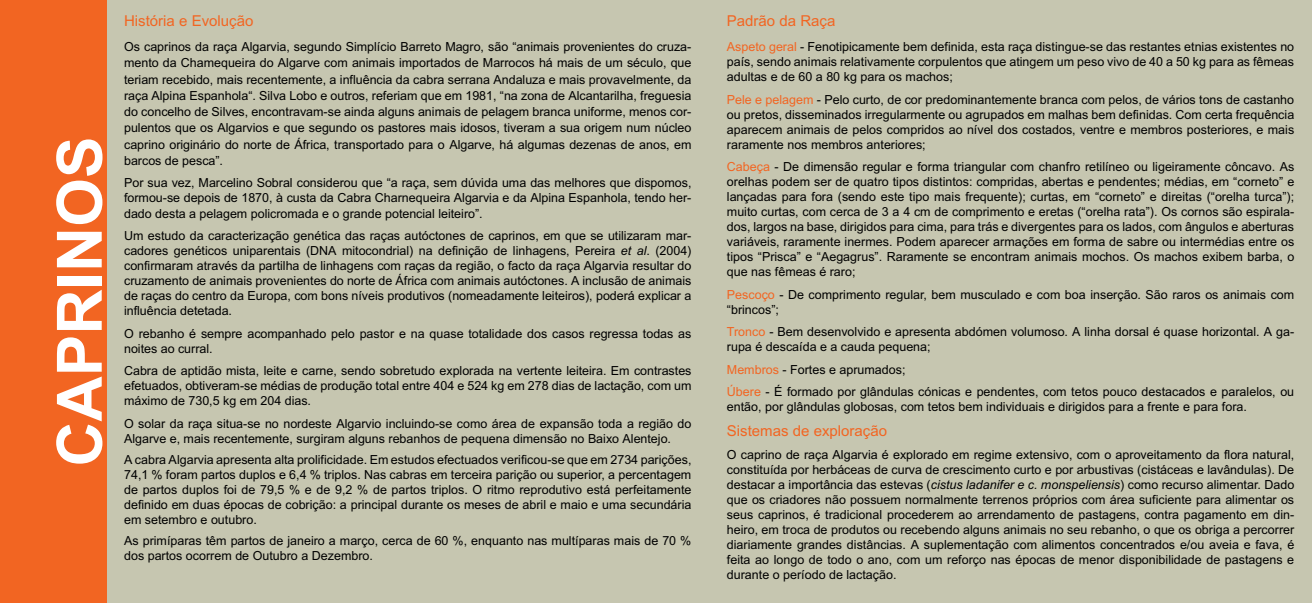
<style>
.page{position:relative;width:1312px;height:603px;background:#fff}
.page>*{position:absolute;margin:0;border:0;box-sizing:border-box;transform-origin:0 0}
.t1{font:700 62.5px "Arial";color:#fff}
.t2{font:15px "Arial";color:#f26522}
.t3{font:12.5px/15px "Arial";color:#000;text-align:justify}
.s1{font-style:italic}
.s2{color:#f26522}
</style>
<div class="page">
<div style="left:101px;top:0;width:1210px;height:602px;background:#c6c6b0"></div>
<div style="left:0;top:0;width:106px;height:602px;background:#f26522"></div>
<h1 class="t1" style="left:45px;top:466px;width:331px;rotate:-90deg">CAPRINOS</h1>
<p class="t2" style="left:124px;top:13px;width:131px">História e Evolução</p>
<p class="t3" style="left:124px;top:39px;width:569px;line-height:16.2px">Os caprinos da raça Algarvia, segundo Simplício Barreto Magro, são “animais provenientes do cruza&shy;mento da Chamequeira do Algarve com animais importados de Marrocos há mais de um século, que teriam recebido, mais recentemente, a influência da cabra serrana Andaluza e mais provavelmente, da raça Alpina Espanhola“. Silva Lobo e outros, referiam que em 1981, “na zona de Alcantarilha, freguesia do concelho de Silves, encontravam-se ainda alguns animais de pelagem branca uniforme, menos cor&shy;pulentos que os Algarvios e que segundo os pastores mais idosos, tiveram a sua origem num núcleo caprino originário do norte de África, transportado para o Algarve, há algumas dezenas de anos, em barcos de pesca”.</p>
<p class="t3" style="left:124px;top:175px;width:568px">Por sua vez, Marcelino Sobral considerou que “a raça, sem dúvida uma das melhores que dispomos, formou-se depois de 1870, à custa da Cabra Charnequeira Algarvia e da Alpina Espanhola, tendo her&shy;dado desta a pelagem policromada e o grande potencial leiteiro”.</p>
<p class="t3" style="left:124px;top:228px;width:568px">Um estudo da caracterização genética das raças autóctones de caprinos, em que se utilizaram mar&shy;cadores genéticos uniparentais (DNA mitocondrial) na definição de linhagens, Pereira <span class="s1">et al</span>. (2004) confirmaram através da partilha de linhagens com raças da região, o facto da raça Algarvia resultar do cruzamento de animais provenientes do norte de África com animais autóctones. A inclusão de animais de raças do centro da Europa, com bons níveis produtivos (nomeadamente leiteiros), poderá explicar a influência detetada.</p>
<p class="t3" style="left:124px;top:325px;width:568px">O rebanho é sempre acompanhado pelo pastor e na quase totalidade dos casos regressa todas as noites ao curral.</p>
<p class="t3" style="left:124px;top:363px;width:569px">Cabra de aptidão mista, leite e carne, sendo sobretudo explorada na vertente leiteira. Em contrastes efetuados, obtiveram-se médias de produção total entre 404 e 524 kg em 278 dias de lactação, com um máximo de 730,5 kg em 204 dias.</p>
<p class="t3" style="left:124px;top:415px;width:568px">O solar da raça situa-se no nordeste Algarvio incluindo-se como área de expansão toda a região do<br>Algarve e, mais recentemente, surgiram alguns rebanhos de pequena dimensão no Baixo Alentejo.</p>
<p class="t3" style="left:124px;top:452px;width:569px">A cabra Algarvia apresenta alta prolificidade. Em estudos efectuados verificou-se que em 2734 parições, 74,1 % foram partos duplos e 6,4 % triplos. Nas cabras em terceira parição ou superior, a percentagem de partos duplos foi de 79,5 % e de 9,2 % de partos triplos. O ritmo reprodutivo está perfeitamente definido em duas épocas de cobrição: a principal durante os meses de abril e maio e uma secundária em setembro e outubro.</p>
<p class="t3" style="left:124px;top:533px;width:568px">As primíparas têm partos de janeiro a março, cerca de 60 %, enquanto nas multíparas mais de 70 % dos partos ocorrem de Outubro a Dezembro.</p>
<p class="t2" style="left:726px;top:13px;width:110px">Padrão da Raça</p>
<p class="t3" style="left:726px;top:39px;width:568px"><span class="s2">Aspeto geral</span> - Fenotipicamente bem definida, esta raça distingue-se das restantes etnias existentes no país, sendo animais relativamente corpulentos que atingem um peso vivo de 40 a 50 kg para as fêmeas adultas e de 60 a 80 kg para os machos;</p>
<p class="t3" style="left:726px;top:92px;width:568px"><span class="s2">Pele e pelagem</span> - Pelo curto, de cor predominantemente branca com pelos, de vários tons de castanho ou pretos, disseminados irregularmente ou agrupados em malhas bem definidas. Com certa frequência aparecem animais de pelos compridos ao nível dos costados, ventre e membros posteriores, e mais raramente nos membros anteriores;</p>
<p class="t3" style="left:726px;top:159px;width:568px"><span class="s2">Cabeça</span> - De dimensão regular e forma triangular com chanfro retilíneo ou ligeiramente côncavo. As orelhas podem ser de quatro tipos distintos: compridas, abertas e pendentes; médias, em “corneto” e lançadas para fora (sendo este tipo mais frequente); curtas, em “corneto” e direitas (“orelha turca”); muito curtas, com cerca de 3 a 4 cm de comprimento e eretas (“orelha rata”). Os cornos são espirala&shy;dos, largos na base, dirigidos para cima, para trás e divergentes para os lados, com ângulos e aberturas variáveis, raramente inermes. Podem aparecer armações em forma de sabre ou intermédias entre os tipos “Prisca” e “Aegagrus”. Raramente se encontram animais mochos. Os machos exibem barba, o que nas fêmeas é raro;</p>
<p class="t3" style="left:726px;top:287px;width:568px"><span class="s2">Pescoço</span> - De comprimento regular, bem musculado e com boa inserção. São raros os animais com “brincos”;</p>
<p class="t3" style="left:726px;top:324px;width:568px"><span class="s2">Tronco</span> - Bem desenvolvido e apresenta abdómen volumoso. A linha dorsal é quase horizontal. A ga&shy;rupa é descaída e a cauda pequena;</p>
<p class="t3" style="left:726px;top:358px;width:568px;line-height:22.5px"><span class="s2">Membros</span> - Fortes e aprumados;<br><span class="s2">Úbere</span> - É formado por glândulas cónicas e pendentes, com tetos pouco destacados e paralelos, ou</p>
<p class="t3" style="left:726px;top:399px;width:521px">então, por glândulas globosas, com tetos bem individuais e dirigidos para a frente e para fora.</p>
<p class="t2" style="left:726px;top:423px;width:162px">Sistemas de exploração</p>
<p class="t3" style="left:726px;top:447px;width:568px">O caprino de raça Algarvia é explorado em regime extensivo, com o aproveitamento da flora natural, constituída por herbáceas de curva de crescimento curto e por arbustivas (cistáceas e lavândulas). De destacar a importância das estevas (<span class="s1">cistus ladanifer e c. monspeliensis</span>) como recurso alimentar. Dado que os criadores não possuem normalmente terrenos próprios com área suficiente para alimentar os seus caprinos, é tradicional procederem ao arrendamento de pastagens, contra pagamento em din&shy;heiro, em troca de produtos ou recebendo alguns animais no seu rebanho, o que os obriga a percorrer diariamente grandes distâncias. A suplementação com alimentos concentrados e/ou aveia e fava, é feita ao longo de todo o ano, com um reforço nas épocas de menor disponibilidade de pastagens e durante o período de lactação.</p>
</div>
